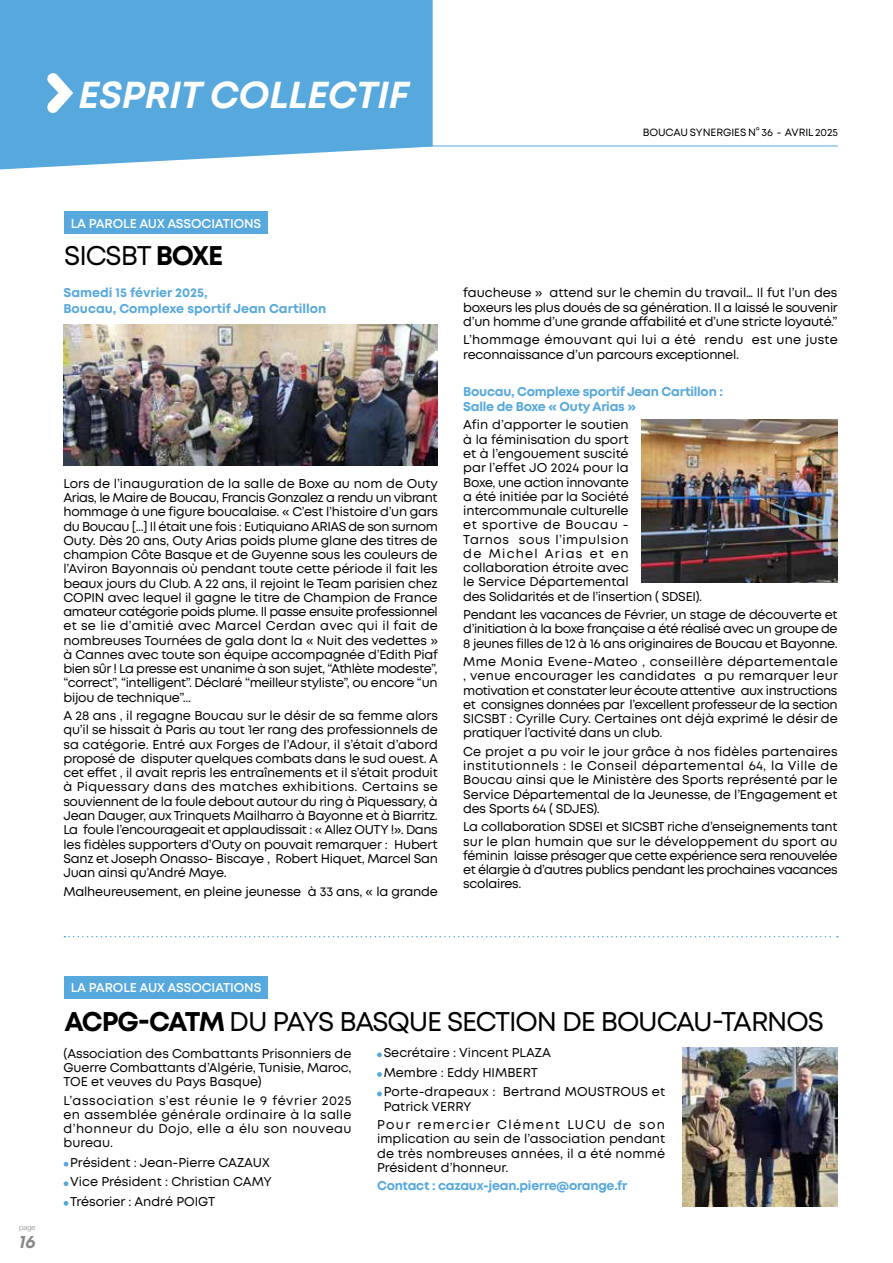
<style>
.page{position:relative;width:893px;height:1263px;background:#fff}
.page>*{position:absolute;margin:0;border:0;box-sizing:border-box;transform-origin:0 0}
.t1{font:italic 700 37.5px "Mont";letter-spacing:-.005em;color:#fff}
.t2{font:27px "Mont";letter-spacing:-.04em;color:#000}
.t3{font:italic 700 18px "Mont";color:#878787}
.t4{font:12.75px/14.2px "Mont";letter-spacing:-.01em;color:#000;text-align:justify}
.t5{font:700 12.75px/15.3px "Mont";letter-spacing:-.02em;color:#56a8dd}
.t6{font:700 12.75px/15.3px "Mont";color:#56a8dd}
.t7{font:600 12.75px "Mont";letter-spacing:-.01em;color:#fff}
.t8{font:12.75px/18.5px "Mont";letter-spacing:.105em;color:#000}
.t9{font:10.5px "Mont";letter-spacing:-.005em;color:#000}
.t10{font:300 7.5px "Helvetica Neue";color:#878787}
.s1{font-weight:700}
</style>
<div class="page">
<svg style="left:0;top:0;width:433px;height:169px;background:#61addf"></svg>
<svg style="left:47px;top:73px;width:26px;height:40px"></svg>
<hr style="left:101px;top:146px;width:737px;height:1px;background:#56a8dd">
<svg style="left:64px;top:1162px;width:4px;height:4px"></svg>
<svg style="left:64px;top:1181px;width:4px;height:5px"></svg>
<svg style="left:64px;top:1201px;width:4px;height:5px"></svg>
<svg style="left:377px;top:1052px;width:5px;height:5px"></svg>
<svg style="left:377px;top:1072px;width:5px;height:5px"></svg>
<svg style="left:377px;top:1091px;width:5px;height:5px"></svg>
<div style="left:64px;top:211px;width:204px;height:23px;background:#56a8dd"></div>
<div style="left:64px;top:977px;width:204px;height:22px;background:#56a8dd"></div>
<svg style="left:64px;top:936px;width:774px;height:1px"></svg>
<img style="left:63px;top:325px;width:375px;height:140px">
<img style="left:641px;top:419px;width:197px;height:164px">
<img style="left:683px;top:1048px;width:155px;height:158px">
<h1 class="t1" style="left:78px;top:70px;width:332px">ESPRIT COLLECTIF</h1>
<p class="t9" style="left:643px;top:126px;width:197px">BOUCAU SYNERGIES N° 36 - AVRIL 2025</p>
<p class="t7" style="left:71px;top:215px;width:192px">LA PAROLE AUX ASSOCIATIONS</p>
<h2 class="t2" style="left:64px;top:238px;width:160px">SICSBT <span class="s1">BOXE</span></h2>
<p class="t6" style="left:63px;top:285px;width:264px">Samedi 15 février 2025,<br>Boucau, Complexe sportif Jean Cartillon</p>
<p class="t4" style="left:63px;top:476px;width:376px">Lors de l’inauguration de la salle de Boxe au nom de Outy Arias, le Maire de Boucau, Francis Gonzalez a rendu un vibrant hommage à une figure boucalaise. « C’est l’histoire d’un gars du Boucau [...] Il était une fois : Eutiquiano ARIAS de son surnom Outy. Dès 20 ans, Outy Arias poids plume glane des titres de champion Côte Basque et de Guyenne sous les couleurs de l’Aviron Bayonnais où pendant toute cette période il fait les beaux jours du Club. A 22 ans, il rejoint le Team parisien chez COPIN avec lequel il gagne le titre de Champion de France amateur catégorie poids plume. Il passe ensuite professionnel et se lie d’amitié avec Marcel Cerdan avec qui il fait de nombreuses Tournées de gala dont la « Nuit des vedettes » à Cannes avec toute son équipe accompagnée d’Edith Piaf bien sûr ! La presse est unanime à son sujet, “Athlète modeste”, “correct”, “intelligent”. Déclaré “meilleur styliste”, ou encore “un bijou de technique”...</p>
<p class="t4" style="left:63px;top:709px;width:376px">A 28 ans , il regagne Boucau sur le désir de sa femme alors qu’il se hissait à Paris au tout 1er rang des professionnels de sa catégorie. Entré aux Forges de l’Adour, il s’était d’abord proposé de disputer quelques combats dans le sud ouest. A cet effet , il avait repris les entraînements et il s’était produit à Piquessary dans des matches exhibitions. Certains se souviennent de la foule debout autour du ring à Piquessary, à Jean Dauger, aux Trinquets Mailharro à Bayonne et à Biarritz.<br>La foule l’encourageait et applaudissait : « Allez OUTY !». Dans les fidèles supporters d’Outy on pouvait remarquer : Hubert Sanz et Joseph Onasso- Biscaye , Robert Hiquet, Marcel San Juan ainsi qu’André Maye.</p>
<p class="t4" style="left:63px;top:884px;width:376px">Malheureusement, en pleine jeunesse à 33 ans, « la grande</p>
<p class="t4" style="left:463px;top:286px;width:376px">faucheuse » attend sur le chemin du travail… Il fut l’un des boxeurs les plus doués de sa génération. Il a laissé le souvenir d’un homme d’une grande affabilité et d’une stricte loyauté.”</p>
<p class="t4" style="left:463px;top:333px;width:376px">L’hommage émouvant qui lui a été rendu est une juste reconnaissance d’un parcours exceptionnel.</p>
<p class="t5" style="left:463px;top:384px;width:261px">Boucau, Complexe sportif Jean Cartillon :<br>Salle de Boxe « Outy Arias »</p>
<p class="t4" style="left:463px;top:418px;width:240px;text-align:left">Afin d’apporter le soutien<br>à la féminisation du sport<br>et à l’engouement suscité<br>par l’effet JO 2024 pour la<br>Boxe, une action innovante<br>a été initiée par la Société intercommunale culturelle<br>et sportive de Boucau -<br>Tarnos sous l’impulsion<br>de Michel Arias et en collaboration étroite avec<br>le Service Départemental<br>des Solidarités et de l’insertion ( SDSEI).</p>
<p class="t4" style="left:463px;top:607px;width:376px">Pendant les vacances de Février, un stage de découverte et d’initiation à la boxe française a été réalisé avec un groupe de 8 jeunes filles de 12 à 16 ans originaires de Boucau et Bayonne.</p>
<p class="t4" style="left:463px;top:654px;width:376px">Mme Monia Evene-Mateo , conseillère départementale , venue encourager les candidates a pu remarquer leur motivation et constater leur écoute attentive aux instructions et consignes données par l’excellent professeur de la section SICSBT : Cyrille Cury. Certaines ont déjà exprimé le désir de pratiquer l’activité dans un club.</p>
<p class="t4" style="left:463px;top:744px;width:376px">Ce projet a pu voir le jour grâce à nos fidèles partenaires institutionnels : le Conseil départemental 64, la Ville de Boucau ainsi que le Ministère des Sports représenté par le Service Départemental de la Jeunesse, de l’Engagement et des Sports 64 ( SDJES).</p>
<p class="t4" style="left:463px;top:820px;width:376px">La collaboration SDSEI et SICSBT riche d’enseignements tant sur le plan humain que sur le développement du sport au féminin laisse présager que cette expérience sera renouvelée et élargie à d’autres publics pendant les prochaines vacances scolaires.</p>
<p class="t10" style="left:19px;top:1222px;width:18px">page</p>
<h3 class="t3" style="left:19px;top:1230px;width:18px">16</h3>
<p class="t7" style="left:71px;top:980px;width:192px">LA PAROLE AUX ASSOCIATIONS</p>
<h2 class="t2" style="left:64px;top:1004px;width:761px"><span class="s1">ACPG-CATM</span> DU PAYS BASQUE SECTION DE BOUCAU-TARNOS</h2>
<p class="t4" style="left:64px;top:1046px;width:289px">(Association des Combattants Prisonniers de Guerre Combattants d’Algérie, Tunisie, Maroc, TOE et veuves du Pays Basque)</p>
<p class="t4" style="left:64px;top:1093px;width:289px">L’association s’est réunie le 9 février 2025 en assemblée générale ordinaire à la salle d’honneur du Dojo, elle a élu son nouveau bureau.</p>
<p class="t4" style="left:70px;top:1152px;width:203px;line-height:19.5px;text-align:left">Président : Jean-Pierre CAZAUX<br>Vice Président : Christian CAMY<br>Trésorier : André POIGT</p>
<p class="t4" style="left:384px;top:1043px;width:283px;line-height:19.5px;text-align:left">Secrétaire : Vincent PLAZA<br>Membre : Eddy HIMBERT<br>Porte-drapeaux : Bertrand MOUSTROUS et</p>
<p class="t8" style="left:377px;top:1097px;width:289px;text-indent:7px">Patrick VERRY<br>Pour remercier Clément LUCU de son</p>
<p class="t4" style="left:377px;top:1132px;width:290px">implication au sein de l’association pendant de très nombreuses années, il a été nommé Président d’honneur.</p>
<p class="t5" style="left:377px;top:1178px;width:252px">Contact : cazaux-jean.pierre@orange.fr</p>
</div>
